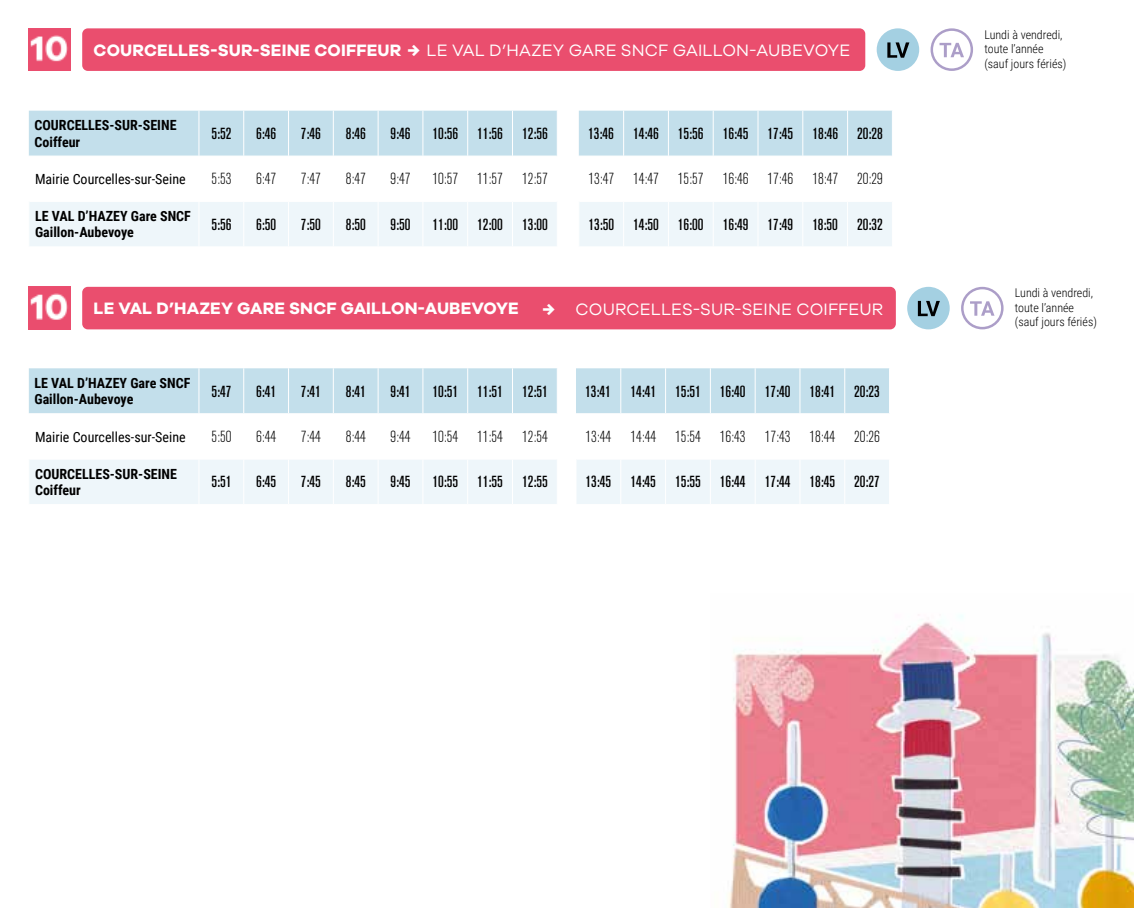
<style>
.page{position:relative;width:1134px;height:908px;background:#fff}
.page>*{position:absolute;margin:0;border:0;box-sizing:border-box;transform-origin:0 0}
.t1{font:17px "Galano Grotesque";letter-spacing:.01em;color:#fff}
.t2{font:700 17px "Galano Grotesque";letter-spacing:.01em;color:#fff}
.t3{font:16px "Akzidenz Grotesk BQ Md Cnd Alt";color:#000}
.t4{font:300 condensed 16px "Akzidenz Grotesk BQ";color:#000}
.t5{font:700 14px/16px "Roboto Condensed";color:#000}
.t6{font:14px "Roboto Condensed";color:#000}
.t7{font:300 12px/14.4px "Roboto Condensed";color:#000}
.s1{font-weight:700}
</style>
<div class="page">
<img style="left:28px;top:28px;width:43px;height:43px">
<img style="left:28px;top:287px;width:43px;height:42px">
<div style="left:82px;top:28px;width:783px;height:43px;background:#ea4e6e;border-radius:6px"></div>
<div style="left:82px;top:287px;width:814px;height:42px;background:#ea4e6e;border-radius:6px"></div>
<div style="left:877px;top:28px;width:42px;height:43px;background:#a4d0e2;border-radius:50%"></div>
<svg style="left:887px;top:42px;width:22px;height:16px"></svg>
<div style="left:907px;top:287px;width:43px;height:42px;background:#a4d0e2;border-radius:50%"></div>
<svg style="left:918px;top:301px;width:22px;height:15px"></svg>
<div style="left:930px;top:28px;width:43px;height:43px;border:2px solid #ac9ec8;border-radius:50%"></div>
<svg style="left:939px;top:43px;width:25px;height:14px"></svg>
<div style="left:961px;top:287px;width:42px;height:42px;border:2px solid #ac9ec8;border-radius:50%"></div>
<svg style="left:970px;top:301px;width:24px;height:14px"></svg>
<img style="left:728px;top:614px;width:406px;height:293px">
<div style="left:29px;top:111px;width:528px;height:45px;background:#c3dfeb"></div>
<div style="left:29px;top:202px;width:528px;height:44px;background:#eef6fa"></div>
<hr style="left:198px;top:111px;width:1px;height:45px;background:#fff">
<hr style="left:243px;top:111px;width:1px;height:45px;background:#fff">
<hr style="left:288px;top:111px;width:1px;height:45px;background:#fff">
<hr style="left:333px;top:111px;width:1px;height:45px;background:#fff">
<hr style="left:378px;top:111px;width:1px;height:45px;background:#fff">
<hr style="left:422px;top:111px;width:1px;height:45px;background:#fff">
<hr style="left:467px;top:111px;width:1px;height:45px;background:#fff">
<hr style="left:512px;top:111px;width:1px;height:45px;background:#fff">
<hr style="left:198px;top:202px;width:1px;height:44px;background:#fff">
<hr style="left:243px;top:202px;width:1px;height:44px;background:#fff">
<hr style="left:288px;top:202px;width:1px;height:44px;background:#fff">
<hr style="left:333px;top:202px;width:1px;height:44px;background:#fff">
<hr style="left:378px;top:202px;width:1px;height:44px;background:#fff">
<hr style="left:422px;top:202px;width:1px;height:44px;background:#fff">
<hr style="left:467px;top:202px;width:1px;height:44px;background:#fff">
<hr style="left:512px;top:202px;width:1px;height:44px;background:#fff">
<div style="left:579px;top:111px;width:313px;height:45px;background:#c3dfeb"></div>
<div style="left:579px;top:202px;width:313px;height:44px;background:#eef6fa"></div>
<hr style="left:623px;top:111px;width:1px;height:45px;background:#fff">
<hr style="left:668px;top:111px;width:1px;height:45px;background:#fff">
<hr style="left:713px;top:111px;width:1px;height:45px;background:#fff">
<hr style="left:757px;top:111px;width:1px;height:45px;background:#fff">
<hr style="left:802px;top:111px;width:1px;height:45px;background:#fff">
<hr style="left:847px;top:111px;width:1px;height:45px;background:#fff">
<hr style="left:623px;top:202px;width:1px;height:44px;background:#fff">
<hr style="left:668px;top:202px;width:1px;height:44px;background:#fff">
<hr style="left:713px;top:202px;width:1px;height:44px;background:#fff">
<hr style="left:757px;top:202px;width:1px;height:44px;background:#fff">
<hr style="left:802px;top:202px;width:1px;height:44px;background:#fff">
<hr style="left:847px;top:202px;width:1px;height:44px;background:#fff">
<div style="left:29px;top:368px;width:528px;height:45px;background:#c3dfeb"></div>
<div style="left:29px;top:460px;width:528px;height:44px;background:#eef6fa"></div>
<hr style="left:198px;top:368px;width:1px;height:45px;background:#fff">
<hr style="left:243px;top:368px;width:1px;height:45px;background:#fff">
<hr style="left:288px;top:368px;width:1px;height:45px;background:#fff">
<hr style="left:333px;top:368px;width:1px;height:45px;background:#fff">
<hr style="left:378px;top:368px;width:1px;height:45px;background:#fff">
<hr style="left:422px;top:368px;width:1px;height:45px;background:#fff">
<hr style="left:467px;top:368px;width:1px;height:45px;background:#fff">
<hr style="left:512px;top:368px;width:1px;height:45px;background:#fff">
<hr style="left:198px;top:459px;width:1px;height:45px;background:#fff">
<hr style="left:243px;top:459px;width:1px;height:45px;background:#fff">
<hr style="left:288px;top:459px;width:1px;height:45px;background:#fff">
<hr style="left:333px;top:459px;width:1px;height:45px;background:#fff">
<hr style="left:378px;top:459px;width:1px;height:45px;background:#fff">
<hr style="left:422px;top:459px;width:1px;height:45px;background:#fff">
<hr style="left:467px;top:459px;width:1px;height:45px;background:#fff">
<hr style="left:512px;top:459px;width:1px;height:45px;background:#fff">
<div style="left:576px;top:368px;width:313px;height:45px;background:#c3dfeb"></div>
<div style="left:577px;top:460px;width:312px;height:44px;background:#eef6fa"></div>
<hr style="left:620px;top:368px;width:1px;height:45px;background:#fff">
<hr style="left:665px;top:368px;width:1px;height:45px;background:#fff">
<hr style="left:710px;top:368px;width:1px;height:45px;background:#fff">
<hr style="left:755px;top:368px;width:1px;height:45px;background:#fff">
<hr style="left:799px;top:368px;width:1px;height:45px;background:#fff">
<hr style="left:844px;top:368px;width:1px;height:45px;background:#fff">
<hr style="left:620px;top:459px;width:1px;height:45px;background:#fff">
<hr style="left:665px;top:459px;width:1px;height:45px;background:#fff">
<hr style="left:710px;top:459px;width:1px;height:45px;background:#fff">
<hr style="left:755px;top:459px;width:1px;height:45px;background:#fff">
<hr style="left:799px;top:459px;width:1px;height:45px;background:#fff">
<hr style="left:844px;top:459px;width:1px;height:45px;background:#fff">
<p class="t1" style="left:94px;top:40px;width:758px"><span class="s1">COURCELLES-SUR-SEINE COIFFEUR →</span> LE VAL D’HAZEY GARE SNCF GAILLON-AUBEVOYE</p>
<p class="t5" style="left:35px;top:117px;width:144px">COURCELLES-SUR-SEINE<br>Coiffeur</p>
<p class="t3" style="left:211px;top:124px;width:21px">5:52</p>
<p class="t3" style="left:256px;top:124px;width:21px">6:46</p>
<p class="t3" style="left:301px;top:124px;width:21px">7:46</p>
<p class="t3" style="left:346px;top:124px;width:21px">8:46</p>
<p class="t3" style="left:390px;top:124px;width:21px">9:46</p>
<p class="t3" style="left:432px;top:124px;width:117px">10:56 11:56 12:56</p>
<p class="t6" style="left:35px;top:169px;width:152px">Mairie Courcelles-sur-Seine</p>
<p class="t4" style="left:211px;top:170px;width:21px">5:53</p>
<p class="t4" style="left:256px;top:170px;width:21px">6:47</p>
<p class="t4" style="left:301px;top:170px;width:21px">7:47</p>
<p class="t4" style="left:346px;top:170px;width:21px">8:47</p>
<p class="t4" style="left:390px;top:170px;width:21px">9:47</p>
<p class="t4" style="left:432px;top:170px;width:117px">10:57 11:57 12:57</p>
<p class="t5" style="left:35px;top:208px;width:157px">LE VAL D’HAZEY Gare SNCF<br>Gaillon-Aubevoye</p>
<p class="t3" style="left:211px;top:215px;width:21px">5:56</p>
<p class="t3" style="left:256px;top:215px;width:21px">6:50</p>
<p class="t3" style="left:301px;top:215px;width:21px">7:50</p>
<p class="t3" style="left:346px;top:215px;width:21px">8:50</p>
<p class="t3" style="left:390px;top:215px;width:21px">9:50</p>
<p class="t3" style="left:432px;top:215px;width:117px">11:00 12:00 13:00</p>
<p class="t3" style="left:588px;top:124px;width:296px">13:46 14:46 15:56 16:45 17:45 18:46 20:28</p>
<p class="t4" style="left:588px;top:170px;width:296px">13:47 14:47 15:57 16:46 17:46 18:47 20:29</p>
<p class="t3" style="left:588px;top:215px;width:296px">13:50 14:50 16:00 16:49 17:49 18:50 20:32</p>
<p class="t2" style="left:94px;top:298px;width:427px">LE VAL D’HAZEY GARE SNCF GAILLON-AUBEVOYE</p>
<p class="t1" style="left:576px;top:299px;width:309px">COURCELLES-SUR-SEINE COIFFEUR</p>
<p class="t2" style="left:542px;top:298px;width:14px">→</p>
<p class="t5" style="left:35px;top:374px;width:157px">LE VAL D’HAZEY Gare SNCF<br>Gaillon-Aubevoye</p>
<p class="t3" style="left:211px;top:382px;width:21px">5:47</p>
<p class="t3" style="left:256px;top:382px;width:21px">6:41</p>
<p class="t3" style="left:301px;top:382px;width:21px">7:41</p>
<p class="t3" style="left:346px;top:382px;width:21px">8:41</p>
<p class="t3" style="left:390px;top:382px;width:21px">9:41</p>
<p class="t3" style="left:432px;top:382px;width:117px">10:51 11:51 12:51</p>
<p class="t6" style="left:35px;top:426px;width:152px">Mairie Courcelles-sur-Seine</p>
<p class="t4" style="left:211px;top:428px;width:21px">5:50</p>
<p class="t4" style="left:256px;top:428px;width:21px">6:44</p>
<p class="t4" style="left:301px;top:428px;width:21px">7:44</p>
<p class="t4" style="left:346px;top:428px;width:21px">8:44</p>
<p class="t4" style="left:390px;top:428px;width:21px">9:44</p>
<p class="t4" style="left:432px;top:428px;width:117px">10:54 11:54 12:54</p>
<p class="t5" style="left:35px;top:465px;width:144px">COURCELLES-SUR-SEINE<br>Coiffeur</p>
<p class="t3" style="left:211px;top:472px;width:21px">5:51</p>
<p class="t3" style="left:256px;top:472px;width:21px">6:45</p>
<p class="t3" style="left:301px;top:472px;width:21px">7:45</p>
<p class="t3" style="left:346px;top:472px;width:21px">8:45</p>
<p class="t3" style="left:390px;top:472px;width:21px">9:45</p>
<p class="t3" style="left:432px;top:472px;width:117px">10:55 11:55 12:55</p>
<p class="t3" style="left:585px;top:382px;width:296px">13:41 14:41 15:51 16:40 17:40 18:41 20:23</p>
<p class="t4" style="left:585px;top:428px;width:296px">13:44 14:44 15:54 16:43 17:43 18:44 20:26</p>
<p class="t3" style="left:585px;top:472px;width:296px">13:45 14:45 15:55 16:44 17:44 18:45 20:27</p>
<p class="t7" style="left:984px;top:27px;width:83px">Lundi à vendredi, toute l’année (sauf jours fériés)</p>
<p class="t7" style="left:1015px;top:285px;width:83px">Lundi à vendredi, toute l’année (sauf jours fériés)</p>
</div>
